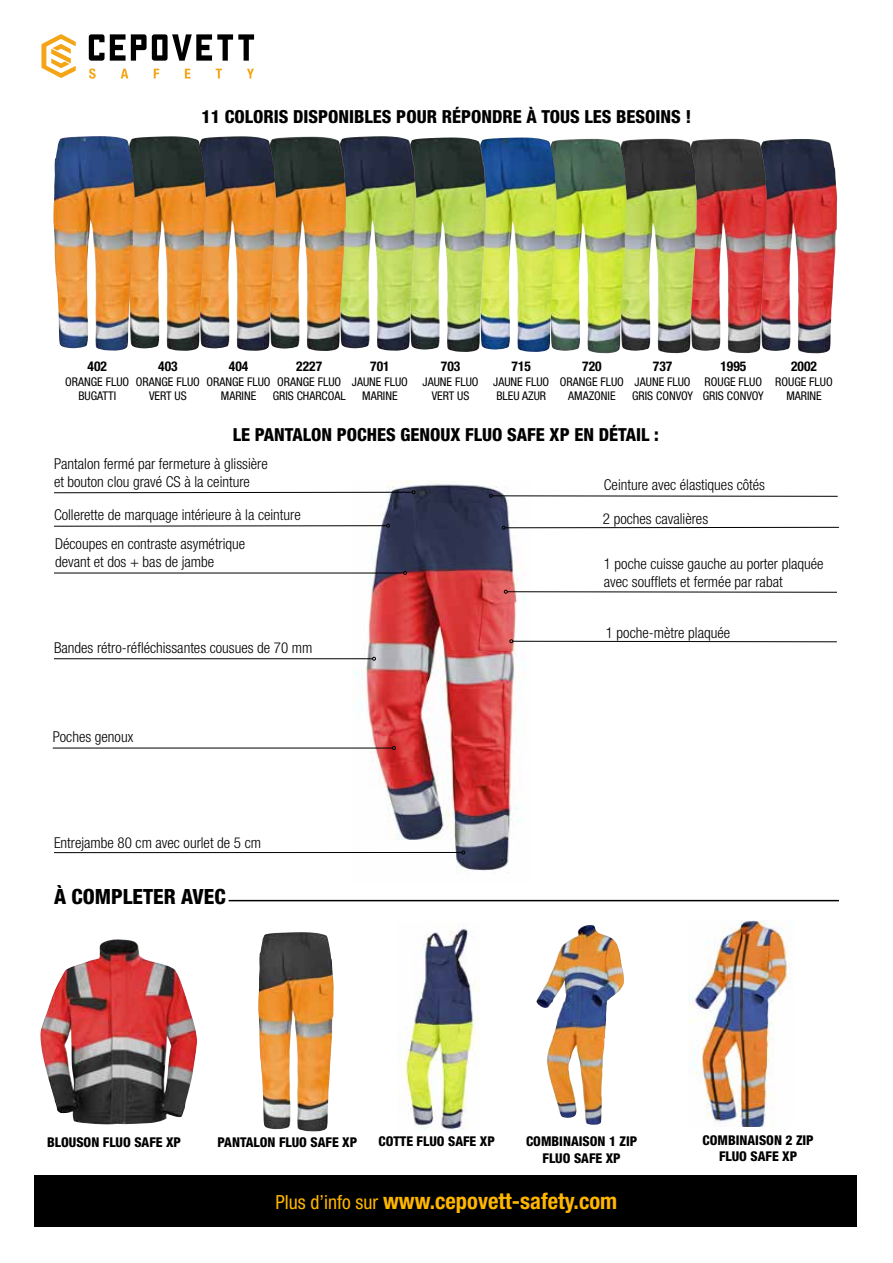
<style>
.page{position:relative;width:893px;height:1263px;background:#fff}
.page>*{position:absolute;margin:0;border:0;box-sizing:border-box;transform-origin:0 0}
.t1{font:700 condensed 22.5px "Helvetica Neue LT Std";color:#ffb600}
.t2{font:800 condensed 21px "Helvetica Neue LT Std";color:#000}
.t3{font:800 condensed 18px "Helvetica Neue LT Std";color:#000}
.t4{font:300 condensed 15px/18px "Helvetica Neue LT Std";color:#000}
.t5{font:800 condensed 13.5px/16.2px "Helvetica Neue LT Std";color:#000;text-align:center}
.t6{font:700 condensed 13.5px "Helvetica Neue LT Std";color:#000}
.t7{font:condensed 12px/14.4px "Helvetica Neue LT Std";color:#000;text-align:center}
.s1{font-weight:400;font-size:19.5px}
</style>
<div class="page">
<svg style="left:41px;top:34px;width:35px;height:44px"></svg>
<svg style="left:89px;top:34px;width:165px;height:27px"></svg>
<svg style="left:89px;top:68px;width:7px;height:11px"></svg>
<svg style="left:121px;top:69px;width:7px;height:10px"></svg>
<svg style="left:154px;top:69px;width:5px;height:10px"></svg>
<svg style="left:185px;top:69px;width:5px;height:10px"></svg>
<svg style="left:216px;top:69px;width:6px;height:10px"></svg>
<svg style="left:247px;top:69px;width:7px;height:10px"></svg>
<div style="left:34px;top:1176px;width:823px;height:51px;background:#000"></div>
<img style="left:398px;top:925px;width:82px;height:205px">
<img style="left:767px;top:139px;width:70px;height:214px">
<img style="left:697px;top:139px;width:70px;height:214px">
<img style="left:627px;top:139px;width:70px;height:214px">
<img style="left:556px;top:139px;width:71px;height:214px">
<img style="left:40px;top:939px;width:157px;height:185px">
<img style="left:258px;top:932px;width:76px;height:199px">
<hr style="left:229px;top:900px;width:610px;height:1px;background:#000">
<img style="left:352px;top:481px;width:173px;height:392px">
<hr style="left:54px;top:852px;width:408px;height:1px;background:#000">
<svg style="left:461px;top:850px;width:4px;height:4px"></svg>
<svg style="left:54px;top:490px;width:361px;height:4px"></svg>
<hr style="left:54px;top:573px;width:350px;height:1px;background:#000">
<svg style="left:403px;top:571px;width:4px;height:4px"></svg>
<hr style="left:54px;top:658px;width:318px;height:1px;background:#000">
<svg style="left:372px;top:657px;width:4px;height:4px"></svg>
<svg style="left:504px;top:590px;width:333px;height:4px"></svg>
<svg style="left:489px;top:494px;width:349px;height:4px"></svg>
<svg style="left:502px;top:526px;width:337px;height:4px"></svg>
<svg style="left:509px;top:639px;width:328px;height:4px"></svg>
<img style="left:486px;top:137px;width:70px;height:215px">
<img style="left:416px;top:137px;width:70px;height:215px">
<img style="left:346px;top:136px;width:70px;height:215px">
<img style="left:276px;top:137px;width:70px;height:214px">
<img style="left:206px;top:136px;width:70px;height:215px">
<img style="left:135px;top:136px;width:71px;height:215px">
<img style="left:53px;top:136px;width:82px;height:215px">
<svg style="left:54px;top:524px;width:336px;height:4px"></svg>
<img style="left:536px;top:925px;width:54px;height:193px">
<img style="left:688px;top:921px;width:104px;height:206px">
<hr style="left:53px;top:748px;width:339px;height:1px;background:#000">
<svg style="left:392px;top:746px;width:4px;height:4px"></svg>
<p class="t3" style="left:202px;top:106px;width:491px">11 COLORIS DISPONIBLES POUR RÉPONDRE À TOUS LES BESOINS !</p>
<p class="t6" style="left:88px;top:358px;width:21px">402</p>
<p class="t7" style="left:65px;top:374px;width:66px">ORANGE FLUO<br>BUGATTI</p>
<p class="t6" style="left:158px;top:358px;width:21px">403</p>
<p class="t7" style="left:136px;top:374px;width:66px">ORANGE FLUO<br>VERT US</p>
<p class="t6" style="left:229px;top:358px;width:21px">404</p>
<p class="t7" style="left:207px;top:374px;width:66px">ORANGE FLUO<br>MARINE</p>
<p class="t6" style="left:296px;top:358px;width:27px">2227</p>
<p class="t7" style="left:273px;top:374px;width:75px">ORANGE FLUO<br>GRIS CHARCOAL</p>
<p class="t6" style="left:370px;top:358px;width:21px">701</p>
<p class="t7" style="left:352px;top:374px;width:58px">JAUNE FLUO<br>MARINE</p>
<p class="t6" style="left:441px;top:358px;width:21px">703</p>
<p class="t7" style="left:423px;top:374px;width:58px">JAUNE FLUO<br>VERT US</p>
<p class="t6" style="left:512px;top:358px;width:21px">715</p>
<p class="t7" style="left:493px;top:374px;width:58px;text-align:left">JAUNE FLUO<br>BLEU AZUR</p>
<p class="t6" style="left:582px;top:358px;width:21px">720</p>
<p class="t7" style="left:560px;top:374px;width:66px">ORANGE FLUO<br>AMAZONIE</p>
<p class="t6" style="left:653px;top:358px;width:21px">737</p>
<p class="t7" style="left:632px;top:374px;width:63px;text-align:left">JAUNE FLUO<br>GRIS CONVOY</p>
<p class="t6" style="left:720px;top:358px;width:27px">1995</p>
<p class="t7" style="left:703px;top:374px;width:63px;text-align:left">ROUGE FLUO<br>GRIS CONVOY</p>
<p class="t6" style="left:791px;top:358px;width:27px">2002</p>
<p class="t7" style="left:775px;top:374px;width:59px">ROUGE FLUO<br>MARINE</p>
<p class="t3" style="left:233px;top:423px;width:427px">LE PANTALON POCHES GENOUX FLUO SAFE XP EN DÉTAIL :</p>
<p class="t4" style="left:604px;top:475px;width:163px">Ceinture avec élastiques côtés</p>
<p class="t4" style="left:54px;top:454px;width:215px">Pantalon fermé par fermeture à glissière et bouton clou gravé CS à la ceinture</p>
<p class="t4" style="left:54px;top:500px;width:248px;line-height:28.7px">Collerette de marquage intérieure à la ceinture<br>Découpes en contraste asymétrique</p>
<p class="t4" style="left:55px;top:552px;width:161px">devant et dos + bas de jambe</p>
<p class="t4" style="left:54px;top:638px;width:260px">Bandes rétro-réfléchissantes cousues de 70 mm</p>
<p class="t4" style="left:53px;top:728px;width:82px">Poches genoux</p>
<p class="t4" style="left:54px;top:834px;width:209px">Entrejambe 80 cm avec ourlet de 5 cm</p>
<h2 class="t2" style="left:54px;top:883px;width:173px">À COMPLETER AVEC</h2>
<p class="t4" style="left:603px;top:509px;width:107px">2 poches cavalières</p>
<p class="t4" style="left:604px;top:554px;width:221px">1 poche cuisse gauche au porter plaquée avec soufflets et fermée par rabat</p>
<p class="t4" style="left:606px;top:623px;width:126px">1 poche-mètre plaquée</p>
<p class="t5" style="left:379px;top:1133px;width:118px">COTTE FLUO SAFE XP</p>
<p class="t5" style="left:47px;top:1134px;width:136px">BLOUSON FLUO SAFE XP</p>
<p class="t5" style="left:217px;top:1134px;width:141px">PANTALON FLUO SAFE XP</p>
<p class="t5" style="left:526px;top:1133px;width:113px">COMBINAISON 1 ZIP<br>FLUO SAFE XP</p>
<h1 class="t1" style="left:275px;top:1187px;width:343px"><span class="s1">Plus d’info sur</span> www.cepovett-safety.com</h1>
<p class="t5" style="left:702px;top:1132px;width:113px">COMBINAISON 2 ZIP<br>FLUO SAFE XP</p>
</div>
